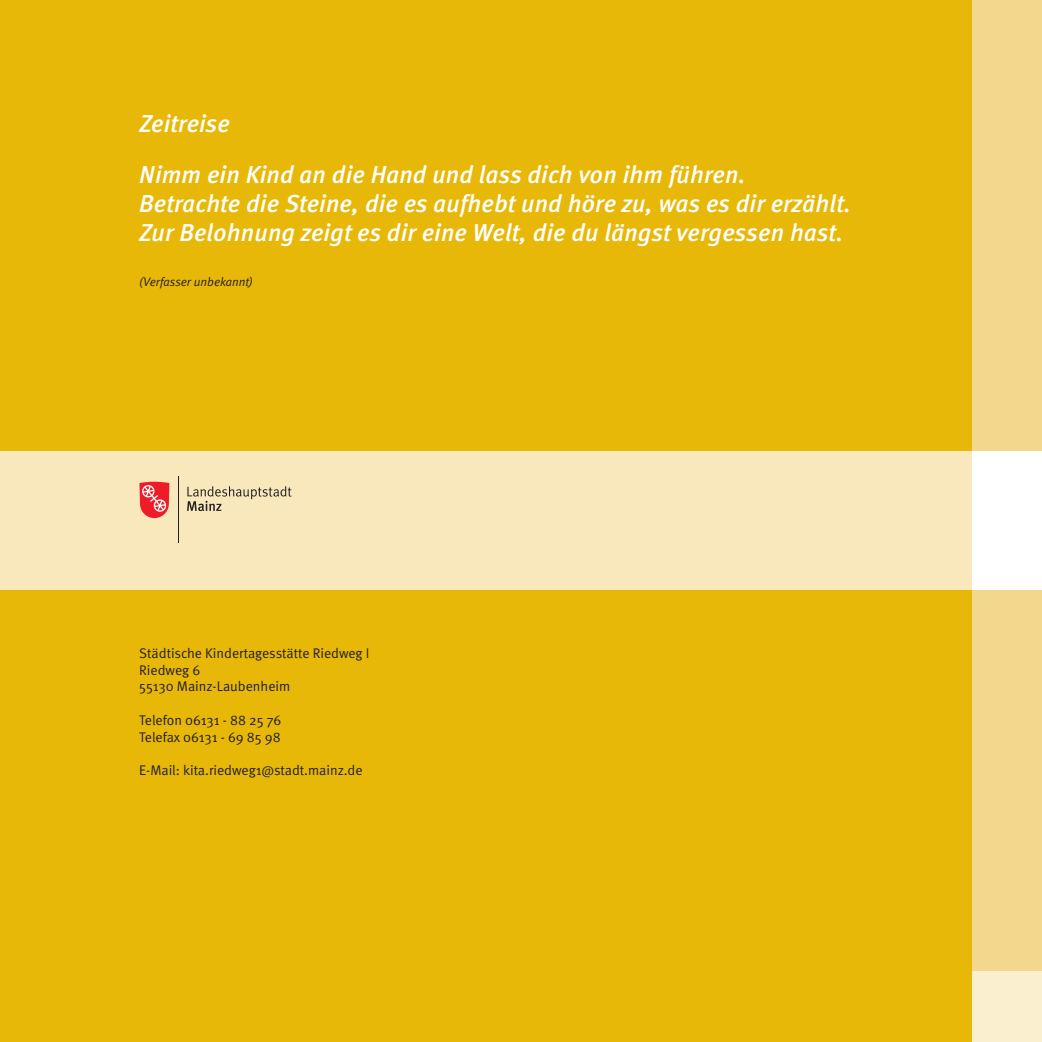
<style>
.page{position:relative;width:1042px;height:1042px;background:#e8b809}
.page>*{position:absolute;margin:0;border:0;box-sizing:border-box;transform-origin:0 0}
.t1{font:italic 500 24.5px/50.4px "Meta";letter-spacing:.01em;color:#fff}
.t2{font:14px/16.8px "Meta Normal";color:#231f20}
.t3{font:italic 12.25px "Meta Normal";color:#231f20}
</style>
<div class="page">
<div style="left:0;top:451px;width:1042px;height:139px;background:#f8e8bc"></div>
<div style="left:972px;top:0;width:70px;height:451px;background:#f3d78c"></div>
<div style="left:972px;top:590px;width:70px;height:452px;background:#f3d78c"></div>
<div style="left:972px;top:451px;width:70px;height:139px;background:#fff"></div>
<div style="left:972px;top:971px;width:70px;height:71px;background:#faefce"></div>
<svg style="left:187px;top:486px;width:104px;height:25px"></svg>
<hr style="left:178px;top:476px;width:1px;height:66px;background:#231f20">
<svg style="left:139px;top:482px;width:30px;height:36px"></svg>
<p class="t1" style="left:139px;top:101px;width:608px">Zeitreise<br>Nimm ein Kind an die Hand und lass dich von ihm führen.</p>
<p class="t1" style="left:139px;top:191px;width:713px;line-height:29.4px">Betrachte die Steine, die es aufhebt und höre zu, was es dir erzählt.<br>Zur Belohnung zeigt es dir eine Welt, die du längst vergessen hast.</p>
<p class="t3" style="left:139px;top:277px;width:115px">(Verfasser unbekannt)</p>
<p class="t2" style="left:139px;top:646px;width:232px">Städtische Kindertagesstätte Riedweg I<br>Riedweg 6<br>55130 Mainz-Laubenheim</p>
<p class="t2" style="left:139px;top:713px;width:144px">Telefon 06131 - 88 25 76<br>Telefax 06131 - 69 85 98</p>
<p class="t2" style="left:139px;top:763px;width:225px">E-Mail: kita.riedweg1@stadt.mainz.de</p>
</div>
